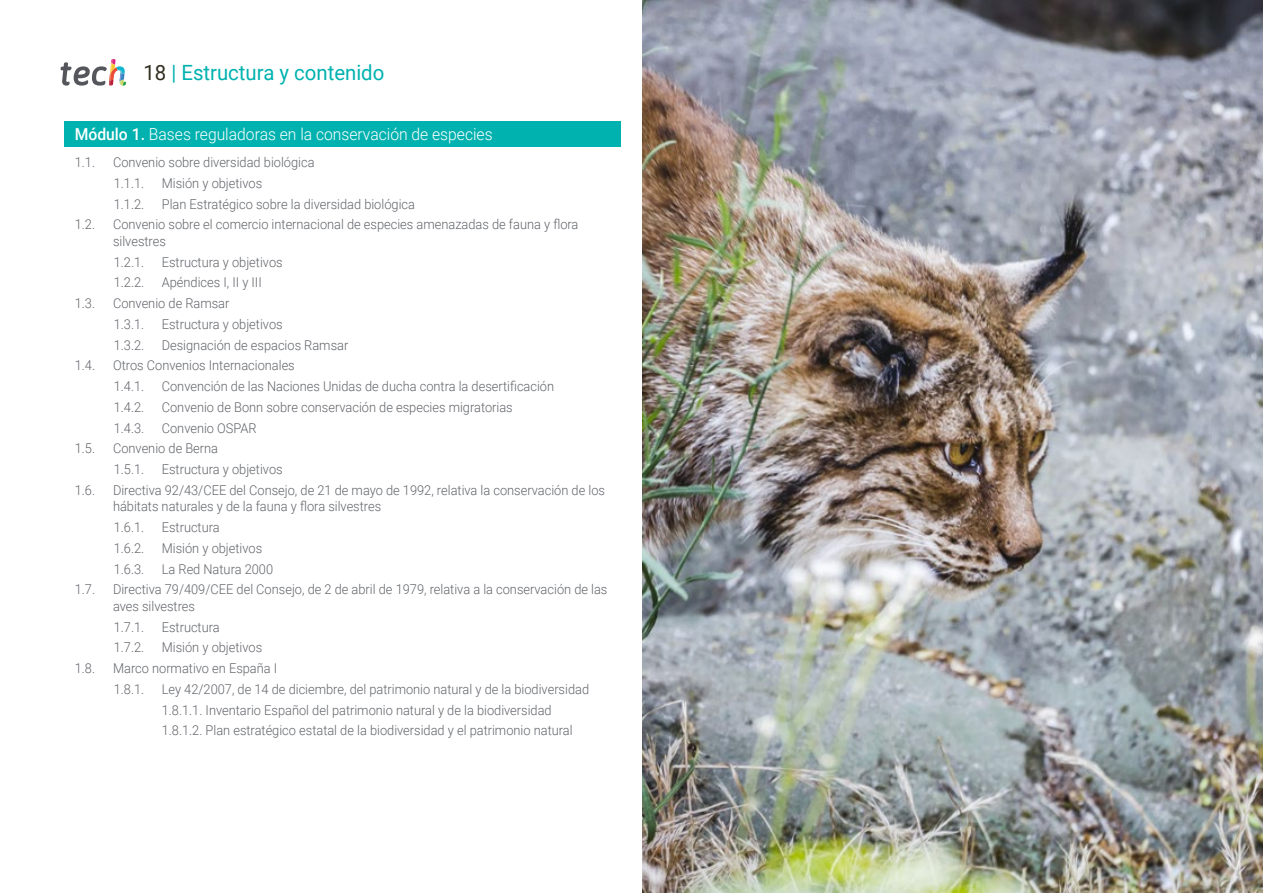
<style>
.page{position:relative;width:1263px;height:893px;background:#fff}
.page>*{position:absolute;margin:0;border:0;box-sizing:border-box;transform-origin:0 0}
.t1{font:21px "Roboto";color:#00b2af}
.t2{font:300 16.5px "Roboto";color:#fff;scale:.95 1}
.t3{font:300 13.5px/20.7px "Roboto";color:#61646a;scale:.95 1}
.s1{color:#312e20}
.s2{font-weight:500}
</style>
<div class="page">
<div style="left:64px;top:121px;width:557px;height:25px;background:#00b2af"></div>
<svg style="left:61px;top:59px;width:65px;height:27px"></svg>
<img style="left:642px;top:0;width:621px;height:893px">
<h1 class="t1" style="left:144px;top:57px;width:242px"><span class="s1">18</span> | Estructura y contenido</h1>
<p class="t2" style="left:75px;top:123px;width:441px"><span class="s2">Módulo 1.</span> Bases reguladoras en la conservación de especies</p>
<p class="t3" style="left:75px;top:151px;width:23px">1.1.</p>
<p class="t3" style="left:113px;top:151px;width:214px">Convenio sobre diversidad biológica<br>1.1.1.</p>
<p class="t3" style="left:162px;top:172px;width:107px">Misión y objetivos</p>
<p class="t3" style="left:114px;top:193px;width:34px">1.1.2.</p>
<p class="t3" style="left:162px;top:193px;width:268px">Plan Estratégico sobre la diversidad biológica</p>
<p class="t3" style="left:75px;top:214px;width:23px">1.2.</p>
<p class="t3" style="left:113px;top:216px;width:491px;line-height:16.5px">Convenio sobre el comercio internacional de especies amenazadas de fauna y flora silvestres</p>
<p class="t3" style="left:114px;top:251px;width:34px">1.2.1.</p>
<p class="t3" style="left:162px;top:251px;width:129px">Estructura y objetivos</p>
<p class="t3" style="left:114px;top:272px;width:34px">1.2.2.</p>
<p class="t3" style="left:162px;top:272px;width:107px">Apéndices I, II y III</p>
<p class="t3" style="left:75px;top:292px;width:23px">1.3.</p>
<p class="t3" style="left:113px;top:292px;width:124px">Convenio de Ramsar<br>1.3.1.</p>
<p class="t3" style="left:162px;top:313px;width:129px">Estructura y objetivos</p>
<p class="t3" style="left:114px;top:334px;width:34px">1.3.2.</p>
<p class="t3" style="left:162px;top:334px;width:198px">Designación de espacios Ramsar</p>
<p class="t3" style="left:75px;top:355px;width:23px">1.4.</p>
<p class="t3" style="left:113px;top:355px;width:193px">Otros Convenios Internacionales<br>1.4.1.</p>
<p class="t3" style="left:162px;top:375px;width:415px">Convención de las Naciones Unidas de ducha contra la desertificación</p>
<p class="t3" style="left:114px;top:396px;width:34px">1.4.2.</p>
<p class="t3" style="left:162px;top:396px;width:371px">Convenio de Bonn sobre conservación de especies migratorias</p>
<p class="t3" style="left:114px;top:417px;width:34px">1.4.3.</p>
<p class="t3" style="left:162px;top:417px;width:101px">Convenio OSPAR</p>
<p class="t3" style="left:75px;top:438px;width:23px">1.5.</p>
<p class="t3" style="left:113px;top:438px;width:112px">Convenio de Berna<br>1.5.1.</p>
<p class="t3" style="left:162px;top:458px;width:129px">Estructura y objetivos</p>
<p class="t3" style="left:75px;top:479px;width:23px">1.6.</p>
<p class="t3" style="left:113px;top:481px;width:519px;line-height:16.5px">Directiva 92/43/CEE del Consejo, de 21 de mayo de 1992, relativa la conservación de los hábitats naturales y de la fauna y flora silvestres</p>
<p class="t3" style="left:114px;top:516px;width:34px">1.6.1.</p>
<p class="t3" style="left:162px;top:516px;width:63px">Estructura</p>
<p class="t3" style="left:114px;top:537px;width:34px">1.6.2.</p>
<p class="t3" style="left:162px;top:537px;width:107px">Misión y objetivos</p>
<p class="t3" style="left:114px;top:558px;width:34px">1.6.3.</p>
<p class="t3" style="left:162px;top:558px;width:119px">La Red Natura 2000</p>
<p class="t3" style="left:75px;top:579px;width:23px">1.7.</p>
<p class="t3" style="left:113px;top:581px;width:522px;line-height:16.5px">Directiva 79/409/CEE del Consejo, de 2 de abril de 1979, relativa a la conservación de las aves silvestres</p>
<p class="t3" style="left:114px;top:616px;width:34px">1.7.1.</p>
<p class="t3" style="left:162px;top:616px;width:63px">Estructura</p>
<p class="t3" style="left:114px;top:637px;width:34px">1.7.2.</p>
<p class="t3" style="left:162px;top:637px;width:107px">Misión y objetivos</p>
<p class="t3" style="left:75px;top:657px;width:23px">1.8.</p>
<p class="t3" style="left:113px;top:657px;width:174px">Marco normativo en España I<br>1.8.1.</p>
<p class="t3" style="left:162px;top:678px;width:451px">Ley 42/2007, de 14 de diciembre, del patrimonio natural y de la biodiversidad<br>1.8.1.1. Inventario Español del patrimonio natural y de la biodiversidad<br>1.8.1.2. Plan estratégico estatal de la biodiversidad y el patrimonio natural</p>
</div>
